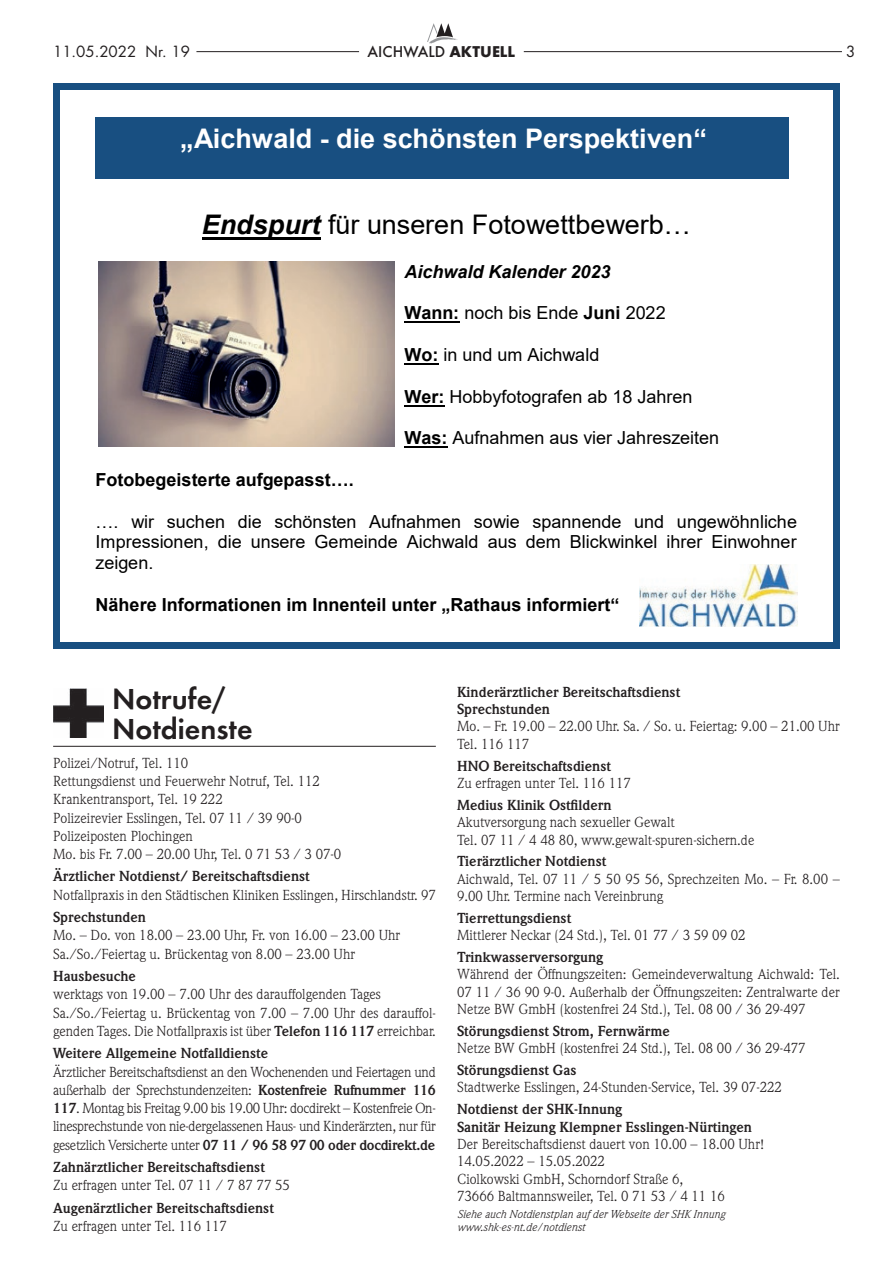
<style>
.page{position:relative;width:893px;height:1263px;background:#fff}
.page>*{position:absolute;margin:0;border:0;box-sizing:border-box;transform-origin:0 0}
.t1{font:600 30px/30px "Futura T";letter-spacing:.005em;color:#231f20}
.t2{font:700 27px "Arial";color:#fff}
.t3{font:27px "Arial";color:#000}
.t4{font:18px/20.7px "Arial";color:#000;text-align:justify}
.t5{font:700 18px "Arial";color:#000}
.t6{font:italic 700 18px "Arial";color:#000}
.t7{font:500 16.35px "Futura T";color:#231f20}
.t8{font:15px "Futura";color:#231f20}
.t9{font:14.25px/18.3px "Weidemann";color:#231f20}
.t10{font:700 14.25px/17.4px "Weidemann";color:#231f20}
.t11{font:italic 11.25px/12.8px "Weidemann";color:#231f20}
.s1{font-weight:700}
.s2{font-weight:700;font-style:italic}
</style>
<div class="page">
<hr style="left:196px;top:51px;width:163px;height:1px;background:#231f20">
<hr style="left:524px;top:51px;width:318px;height:1px;background:#231f20">
<svg style="left:427px;top:23px;width:31px;height:21px"></svg>
<hr style="left:53px;top:746px;width:383px;height:1px;background:#231f20">
<img style="left:53px;top:688px;width:51px;height:50px">
<hr style="left:202px;top:237px;width:118px;height:3px;background:#000">
<hr style="left:404px;top:321px;width:55px;height:2px;background:#000">
<hr style="left:404px;top:363px;width:35px;height:2px;background:#000">
<hr style="left:404px;top:405px;width:40px;height:1px;background:#000">
<hr style="left:404px;top:446px;width:44px;height:2px;background:#000">
<img style="left:639px;top:565px;width:158px;height:61px">
<div style="left:96px;top:117px;width:693px;height:62px;background:#184f81"></div>
<img style="left:98px;top:261px;width:296px;height:186px">
<div style="left:53px;top:83px;width:7px;height:7px;background:#184f81"></div>
<div style="left:60px;top:83px;width:773px;height:7px;background:#184f81"></div>
<div style="left:833px;top:83px;width:7px;height:7px;background:#184f81"></div>
<div style="left:53px;top:90px;width:7px;height:552px;background:#184f81"></div>
<div style="left:833px;top:90px;width:7px;height:552px;background:#184f81"></div>
<div style="left:53px;top:642px;width:7px;height:6px;background:#184f81"></div>
<div style="left:60px;top:642px;width:773px;height:6px;background:#184f81"></div>
<div style="left:833px;top:642px;width:7px;height:6px;background:#184f81"></div>
<p class="t8" style="left:53px;top:41px;width:138px">11.05.2022 Nr. 19</p>
<p class="t7" style="left:368px;top:42px;width:149px">AICHWALD <span class="s1">AKTUELL</span></p>
<p class="t8" style="left:846px;top:41px;width:11px">3</p>
<h2 class="t2" style="left:180px;top:119px;width:528px">„Aichwald - die schönsten Perspektiven“</h2>
<h2 class="t3" style="left:202px;top:206px;width:490px"><span class="s2">Endspurt</span> für unseren Fotowettbewerb…</h2>
<p class="t6" style="left:404px;top:259px;width:208px">Aichwald Kalender 2023</p>
<p class="t4" style="left:404px;top:303px;width:263px"><span class="s1">Wann:</span> noch bis Ende <span class="s1">Juni</span> 2022</p>
<p class="t4" style="left:404px;top:344px;width:196px"><span class="s1">Wo:</span> in und um Aichwald</p>
<p class="t4" style="left:404px;top:386px;width:290px"><span class="s1">Wer:</span> Hobbyfotografen ab 18 Jahren</p>
<p class="t4" style="left:404px;top:428px;width:316px"><span class="s1">Was:</span> Aufnahmen aus vier Jahreszeiten</p>
<p class="t5" style="left:96px;top:467px;width:260px">Fotobegeisterte aufgepasst….</p>
<p class="t4" style="left:96px;top:511px;width:703px">…. wir suchen die schönsten Aufnahmen sowie spannende und ungewöhnliche Impressionen, die unsere Gemeinde Aichwald aus dem Blickwinkel ihrer Einwohner zeigen.</p>
<p class="t5" style="left:96px;top:592px;width:525px">Nähere Informationen im Innenteil unter „Rathaus informiert“</p>
<h1 class="t1" style="left:112px;top:683px;width:142px">Notrufe/<br>Notdienste</h1>
<p class="t9" style="left:53px;top:754px;width:290px">Polizei/Notruf, Tel. 110<br>Rettungsdienst und Feuerwehr Notruf, Tel. 112<br>Krankentransport, Tel. 19 222<br>Polizeirevier Esslingen, Tel. 07 11 / 39 90-0<br>Polizeiposten Plochingen<br>Mo. bis Fr. 7.00 – 20.00 Uhr, Tel. 0 71 53 / 3 07-0</p>
<p class="t10" style="left:53px;top:868px;width:258px">Ärztlicher Notdienst/ Bereitschaftsdienst</p>
<p class="t9" style="left:53px;top:885px;width:384px">Notfallpraxis in den Städtischen Kliniken Esslingen, Hirschlandstr. 97</p>
<p class="t10" style="left:53px;top:909px;width:94px">Sprechstunden</p>
<p class="t9" style="left:53px;top:926px;width:349px">Mo. – Do. von 18.00 – 23.00 Uhr, Fr. von 16.00 – 23.00 Uhr<br>Sa./So./Feiertag u. Brückentag von 8.00 – 23.00 Uhr</p>
<p class="t10" style="left:53px;top:968px;width:84px">Hausbesuche</p>
<p class="t9" style="left:53px;top:985px;width:384px">werktags von 19.00 – 7.00 Uhr des darauffolgenden Tages<br>Sa./So./Feiertag u. Brückentag von 7.00 – 7.00 Uhr des darauffol&shy;genden Tages. Die Notfallpraxis ist über <span class="s1">Telefon 116 117</span> erreichbar.</p>
<p class="t10" style="left:53px;top:1045px;width:216px">Weitere Allgemeine Notfalldienste</p>
<p class="t9" style="left:53px;top:1062px;width:384px;text-align:justify">Ärztlicher Bereitschaftsdienst an den Wochenenden und Feiertagen und außerhalb der Sprechstundenzeiten: <span class="s1">Kostenfreie Rufnummer 116<br>117</span>. Montag bis Freitag 9.00 bis 19.00 Uhr: docdirekt – Kostenfreie On&shy;linesprechstunde von nie-dergelassenen Haus- und Kinderärzten, nur für gesetzlich Versicherte unter <span class="s1">07 11 / 96 58 97 00 oder docdirekt.de</span></p>
<p class="t10" style="left:53px;top:1159px;width:213px">Zahnärztlicher Bereitschaftsdienst</p>
<p class="t9" style="left:53px;top:1176px;width:238px">Zu erfragen unter Tel. 07 11 / 7 87 77 55</p>
<p class="t10" style="left:53px;top:1199px;width:222px">Augenärztlicher Bereitschaftsdienst</p>
<p class="t9" style="left:53px;top:1217px;width:175px">Zu erfragen unter Tel. 116 117</p>
<p class="t10" style="left:457px;top:683px;width:225px">Kinderärztlicher Bereitschaftsdienst<br>Sprechstunden</p>
<p class="t9" style="left:457px;top:718px;width:384px;line-height:17.4px">Mo. – Fr. 19.00 – 22.00 Uhr. Sa. / So. u. Feiertag: 9.00 – 21.00 Uhr<br>Tel. 116 117</p>
<p class="t10" style="left:457px;top:757px;width:155px">HNO Bereitschaftsdienst</p>
<p class="t9" style="left:457px;top:774px;width:175px">Zu erfragen unter Tel. 116 117</p>
<p class="t10" style="left:457px;top:796px;width:156px">Medius Klinik Ostfildern</p>
<p class="t9" style="left:457px;top:813px;width:299px;line-height:17.4px">Akutversorgung nach sexueller Gewalt<br>Tel. 07 11 / 4 48 80, www.gewalt-spuren-sichern.de</p>
<p class="t10" style="left:457px;top:853px;width:151px">Tierärztlicher Notdienst</p>
<p class="t9" style="left:457px;top:870px;width:384px;line-height:17.4px">Aichwald, Tel. 07 11 / 5 50 95 56, Sprechzeiten Mo. – Fr. 8.00 –<br>9.00 Uhr. Termine nach Vereinbrung</p>
<p class="t10" style="left:457px;top:909px;width:116px">Tierrettungsdienst</p>
<p class="t9" style="left:457px;top:926px;width:290px">Mittlerer Neckar (24 Std.), Tel. 01 77 / 3 59 09 02</p>
<p class="t10" style="left:457px;top:948px;width:147px">Trinkwasserversorgung</p>
<p class="t9" style="left:457px;top:965px;width:384px;line-height:17.4px;text-align:justify">Während der Öffnungszeiten: Gemeindeverwaltung Aichwald: Tel.<br>07 11 / 36 90 9-0. Außerhalb der Öffnungszeiten: Zentralwarte der Netze BW GmbH (kostenfrei 24 Std.), Tel. 08 00 / 36 29-497</p>
<p class="t10" style="left:457px;top:1022px;width:214px">Störungsdienst Strom, Fernwärme</p>
<p class="t9" style="left:457px;top:1039px;width:350px">Netze BW GmbH (kostenfrei 24 Std.), Tel. 08 00 / 36 29-477</p>
<p class="t10" style="left:457px;top:1061px;width:121px">Störungsdienst Gas</p>
<p class="t9" style="left:457px;top:1078px;width:326px">Stadtwerke Esslingen, 24-Stunden-Service, Tel. 39 07-222</p>
<p class="t10" style="left:457px;top:1101px;width:296px">Notdienst der SHK-Innung<br>Sanitär Heizung Klempner Esslingen-Nürtingen</p>
<p class="t9" style="left:457px;top:1135px;width:309px;line-height:17.4px">Der Bereitschaftsdienst dauert von 10.00 – 18.00 Uhr!<br>14.05.2022 – 15.05.2022<br>Ciolkowski GmbH, Schorndorf Straße 6,<br>73666 Baltmannsweiler, Tel. 0 71 53 / 4 11 16</p>
<p class="t11" style="left:457px;top:1208px;width:269px">Siehe auch Notdienstplan auf der Webseite der SHK Innung www.shk-es-nt.de/notdienst</p>
</div>
